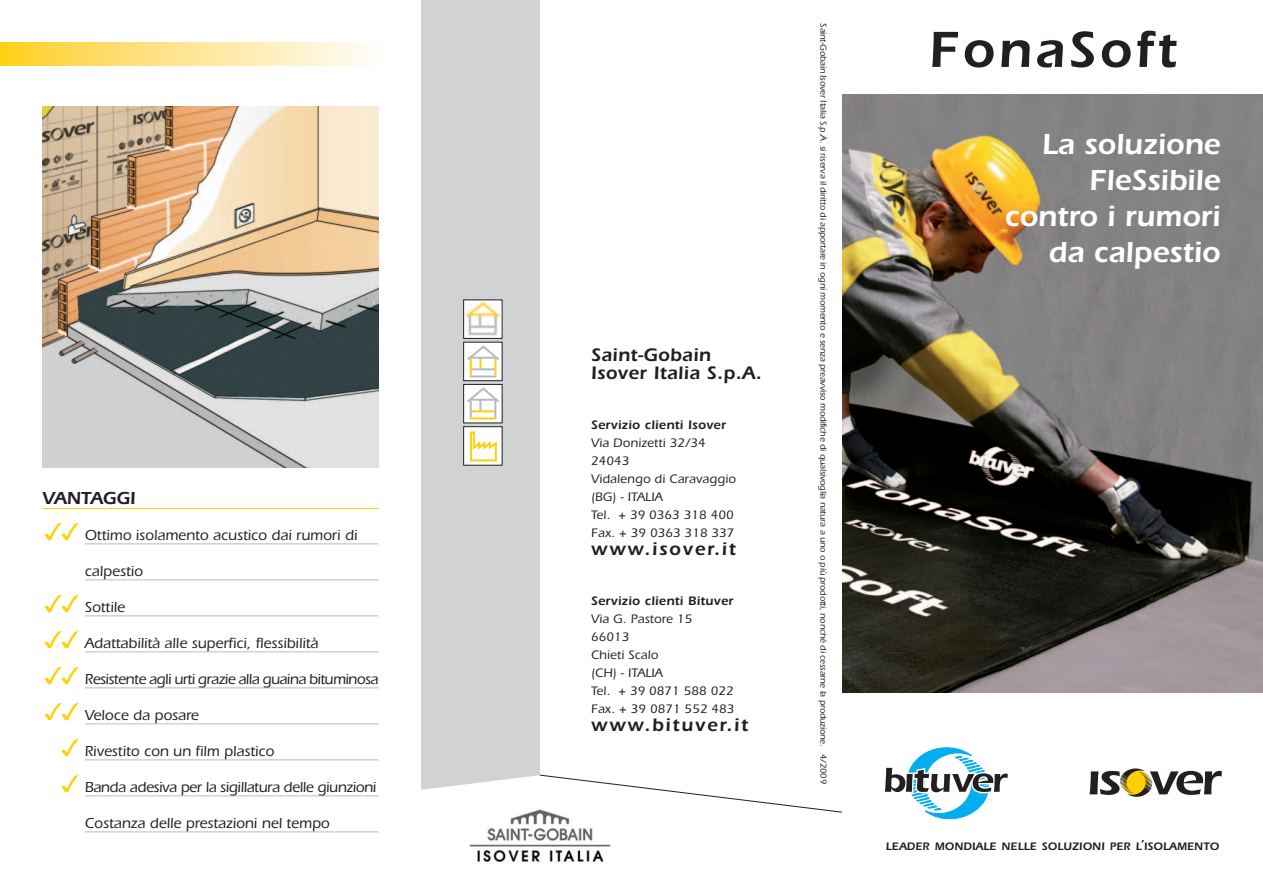
<style>
.page{position:relative;width:1263px;height:893px;background:#fff}
.page>*{position:absolute;margin:0;border:0;box-sizing:border-box;transform-origin:0 0}
.t1{font:600 52.5px "Itc Eras";letter-spacing:.065em;color:#231f20}
.t2{font:600 30px/36px "Itc Eras";color:#fff;text-align:right}
.t3{font:24px/36px "Monotype Sorts";color:#fed006;text-align:justify}
.t4{font:600 18.75px/18px "Itc Eras";letter-spacing:.025em;color:#231f20}
.t5{font:600 18.75px "Itc Eras";letter-spacing:.1em;color:#231f20}
.t6{font:600 18px "Itc Eras";color:#231f20}
.t7{font:500 15px "Itc Eras";color:#231f20}
.t8{font:500 15px "Itc Eras";letter-spacing:-.035em;color:#231f20}
.t9{font:500 15px "Itc Eras";letter-spacing:-.025em;color:#231f20}
.t10{font:500 12.75px/18px "Itc Eras";letter-spacing:.015em;color:#231f20}
.t11{font:600 12.75px "Itc Eras";letter-spacing:.025em;color:#231f20}
.t12{font:600 11.25px "Itc Eras";letter-spacing:.015em;color:#231f20}
.t13{font:500 9px "Itc Eras";letter-spacing:-.015em;color:#231f20}
.s1{font-size:15px}
</style>
<div class="page">
<img style="left:842px;top:94px;width:421px;height:598px">
<img style="left:43px;top:106px;width:335px;height:362px">
<hr style="left:43px;top:508px;width:335px;height:1px;background:#fed006">
<hr style="left:85px;top:543px;width:293px;height:1px;background:#bcbdc0">
<hr style="left:85px;top:579px;width:293px;height:1px;background:#bcbdc0">
<hr style="left:85px;top:615px;width:293px;height:1px;background:#bcbdc0">
<hr style="left:85px;top:651px;width:293px;height:1px;background:#bcbdc0">
<hr style="left:85px;top:687px;width:293px;height:1px;background:#bcbdc0">
<hr style="left:85px;top:723px;width:293px;height:1px;background:#bcbdc0">
<hr style="left:85px;top:759px;width:293px;height:1px;background:#bcbdc0">
<hr style="left:85px;top:795px;width:293px;height:1px;background:#bcbdc0">
<hr style="left:85px;top:831px;width:293px;height:1px;background:#bcbdc0">
<svg style="left:0;top:43px;width:365px;height:23px;background:#fee58e"></svg>
<div style="left:421px;top:0;width:119px;height:790px;background:#d1d2d4"></div>
<img style="left:469px;top:809px;width:141px;height:54px">
<svg style="left:540px;top:775px;width:302px;height:37px"></svg>
<div style="left:464px;top:300px;width:38px;height:38px;background:#fff"></div>
<img style="left:467px;top:302px;width:33px;height:34px">
<div style="left:463px;top:300px;width:39px;height:39px;border:1px solid #231f20"></div>
<svg style="left:465px;top:344px;width:35px;height:35px"></svg>
<hr style="left:470px;top:375px;width:26px;height:2px;background:#b4bac1">
<svg style="left:465px;top:345px;width:35px;height:30px"></svg>
<div style="left:463px;top:342px;width:39px;height:39px;border:1px solid #231f20"></div>
<svg style="left:465px;top:386px;width:35px;height:35px"></svg>
<hr style="left:470px;top:417px;width:26px;height:2px;background:#fed006">
<svg style="left:465px;top:387px;width:34px;height:30px"></svg>
<div style="left:463px;top:384px;width:39px;height:39px;border:1px solid #231f20"></div>
<div style="left:464px;top:427px;width:38px;height:38px;background:#fff"></div>
<svg style="left:470px;top:431px;width:27px;height:30px"></svg>
<svg style="left:1089px;top:768px;width:133px;height:29px"></svg>
<svg style="left:885px;top:747px;width:123px;height:73px"></svg>
<h3 class="t6" style="left:43px;top:492px;width:94px">VANTAGGI</h3>
<h3 class="t7" style="left:85px;top:530px;width:274px">Ottimo isolamento acustico dai rumori di</h3>
<h3 class="t7" style="left:85px;top:566px;width:60px">calpestio</h3>
<h3 class="t7" style="left:85px;top:602px;width:42px">Sottile</h3>
<h3 class="t7" style="left:85px;top:638px;width:235px">Adattabilità alle superfici, flessibilità</h3>
<h3 class="t8" style="left:85px;top:674px;width:295px">Resistente agli urti grazie alla guaina bituminosa</h3>
<h3 class="t7" style="left:85px;top:710px;width:115px">Veloce da posare</h3>
<h3 class="t7" style="left:85px;top:746px;width:191px">Rivestito con un film plastico</h3>
<h3 class="t9" style="left:85px;top:782px;width:293px">Banda adesiva per la sigillatura delle giunzioni</h3>
<h3 class="t7" style="left:85px;top:818px;width:246px">Costanza delle prestazioni nel tempo</h3>
<h3 class="t3" style="left:44px;top:514px;width:40px">✓✓</h3>
<h3 class="t3" style="left:44px;top:586px;width:40px">✓✓</h3>
<h3 class="t3" style="left:44px;top:622px;width:40px">✓✓</h3>
<h3 class="t3" style="left:44px;top:658px;width:40px">✓✓</h3>
<h3 class="t3" style="left:62px;top:694px;width:23px;text-indent:-17px">✓✓ ✓ ✓</h3>
<h3 class="t4" style="left:591px;top:348px;width:172px">Saint-Gobain<br>Isover Italia S.p.A.</h3>
<h3 class="t11" style="left:591px;top:420px;width:136px">Servizio clienti Isover</h3>
<h3 class="t10" style="left:591px;top:435px;width:146px">Via Donizetti 32/34<br>24043<br>Vidalengo di Caravaggio (BG) - ITALIA<br>Tel. + 39 0363 318 400<br>Fax. + 39 0363 318 337</h3>
<h3 class="t5" style="left:591px;top:542px;width:146px">www.isover.it</h3>
<h3 class="t11" style="left:591px;top:597px;width:144px">Servizio clienti Bituver</h3>
<h3 class="t10" style="left:591px;top:611px;width:145px">Via G. Pastore 15<br>66013<br>Chieti Scalo<br>(CH) - ITALIA<br>Tel. + 39 0871 588 022<br>Fax. + 39 0871 552 483</h3>
<h3 class="t5" style="left:591px;top:719px;width:159px">www.bituver.it</h3>
<p class="t13" style="left:827px;top:23px;width:762px;rotate:90deg">Saint-Gobain Isover Italia S.p.A. si riserva il diritto di apportare in ogni momento e senza preavviso modifiche di qualsivoglia natura a uno o più prodotti, nonché di cessarne la produzione. 4/2009</p>
<h1 class="t1" style="left:928px;top:32px;width:249px">FonaSoft</h1>
<h2 class="t2" style="left:1005px;top:130px;width:217px">La soluzione<br>FleSsibile contro i rumori da calpestio</h2>
<p class="t12" style="left:886px;top:842px;width:335px">LEADER MONDIALE NELLE SOLUZIONI PER L<span class="s1">’</span>ISOLAMENTO</p>
</div>
